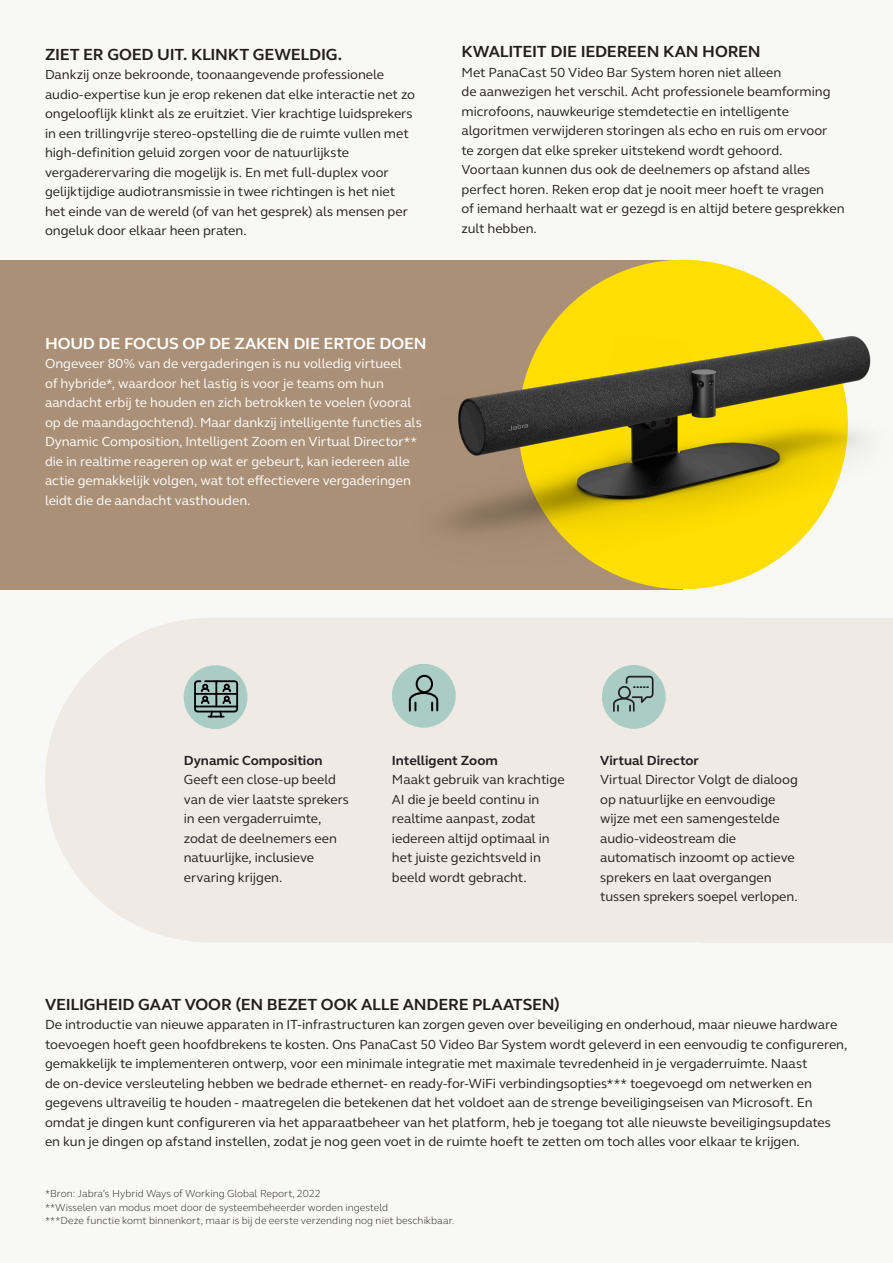
<style>
.page{position:relative;width:893px;height:1263px;background:#f8f8f6}
.page>*{position:absolute;margin:0;border:0;box-sizing:border-box;transform-origin:0 0}
.Headlines_Body{font:700 16.5px "GN Elliot";letter-spacing:-.015em;color:#231f20}
.Headlines_Body-2{font:700 16.5px "GN Elliot";letter-spacing:-.01em;color:#fff}
.Body_Copy{font:13.5px/19.5px "GN Elliot";color:#231f20}
.Body_Copy-2{font:13.5px/19.5px "GN Elliot";color:#fff}
.Body_Copy-3{font:700 13.5px "GN Elliot";color:#231f20}
.Body_Copy-4{font:300 10.5px "GN Elliot";color:#231f20}
</style>
<div class="page">
<div style="left:0;top:260px;width:683px;height:329px;background:#aa9076"></div>
<div style="left:518px;top:260px;width:330px;height:329px;background:#ffdf01;border-radius:50%"></div>
<div style="left:45px;top:618px;width:657px;height:324px;background:#efeae3"></div>
<div style="left:702px;top:618px;width:191px;height:324px;background:#efeae3"></div>
<img style="left:445px;top:317px;width:426px;height:249px">
<div style="left:184px;top:665px;width:63px;height:64px;background:#a9ccc4;border-radius:50%"></div>
<div style="left:602px;top:665px;width:64px;height:64px;background:#a9ccc4;border-radius:50%"></div>
<div style="left:392px;top:664px;width:64px;height:64px;background:#a9ccc4;border-radius:50%"></div>
<hr style="left:195px;top:706px;width:42px;height:1px;background:#000">
<svg style="left:200px;top:684px;width:32px;height:34px"></svg>
<hr style="left:215px;top:681px;width:2px;height:25px;background:#000">
<hr style="left:195px;top:693px;width:42px;height:2px;background:#000">
<div style="left:194px;top:680px;width:44px;height:32px;border:2px solid #000;border-radius:3px"></div>
<svg style="left:408px;top:674px;width:31px;height:38px"></svg>
<svg style="left:613px;top:675px;width:41px;height:37px"></svg>
<p class="Headlines_Body" style="left:45px;top:43px;width:299px">ZIET ER GOED UIT. KLINKT GEWELDIG.</p>
<p class="Body_Copy" style="left:45px;top:65px;width:372px">Dankzij onze bekroonde, toonaangevende professionele audio-expertise kun je erop rekenen dat elke interactie net zo ongelooflijk klinkt als ze eruitziet. Vier krachtige luidsprekers in een trillingvrije stereo-opstelling die de ruimte vullen met high-definition geluid zorgen voor de natuurlijkste vergaderervaring die mogelijk is. En met full-duplex voor gelijktijdige audiotransmissie in twee richtingen is het niet het einde van de wereld (of van het gesprek) als mensen per ongeluk door elkaar heen praten.</p>
<p class="Headlines_Body" style="left:461px;top:41px;width:301px">KWALITEIT DIE IEDEREEN KAN HOREN</p>
<p class="Body_Copy" style="left:461px;top:62px;width:385px">Met PanaCast 50 Video Bar System horen niet alleen<br>de aanwezigen het verschil. Acht professionele beamforming microfoons, nauwkeurige stemdetectie en intelligente algoritmen verwijderen storingen als echo en ruis om ervoor<br>te zorgen dat elke spreker uitstekend wordt gehoord.<br>Voortaan kunnen dus ook de deelnemers op afstand alles perfect horen. Reken erop dat je nooit meer hoeft te vragen<br>of iemand herhaalt wat er gezegd is en altijd betere gesprekken zult hebben.</p>
<p class="Headlines_Body-2" style="left:45px;top:332px;width:383px">HOUD DE FOCUS OP DE ZAKEN DIE ERTOE DOEN</p>
<p class="Body_Copy-2" style="left:45px;top:354px;width:378px">Ongeveer 80% van de vergaderingen is nu volledig virtueel<br>of hybride*, waardoor het lastig is voor je teams om hun aandacht erbij te houden en zich betrokken te voelen (vooral op de maandagochtend). Maar dankzij intelligente functies als Dynamic Composition, Intelligent Zoom en Virtual Director** die in realtime reageren op wat er gebeurt, kan iedereen alle actie gemakkelijk volgen, wat tot effectievere vergaderingen leidt die de aandacht vasthouden.</p>
<p class="Body_Copy-3" style="left:184px;top:751px;width:140px">Dynamic Composition</p>
<p class="Body_Copy" style="left:184px;top:769px;width:167px">Geeft een close-up beeld van de vier laatste sprekers in een vergaderruimte, zodat de deelnemers een natuurlijke, inclusieve ervaring krijgen.</p>
<p class="Body_Copy-3" style="left:392px;top:751px;width:108px">Intelligent Zoom</p>
<p class="Body_Copy" style="left:392px;top:769px;width:174px">Maakt gebruik van krachtige<br>AI die je beeld continu in realtime aanpast, zodat iedereen altijd optimaal in het juiste gezichtsveld in beeld wordt gebracht.</p>
<p class="Body_Copy-3" style="left:600px;top:751px;width:100px">Virtual Director</p>
<p class="Body_Copy" style="left:600px;top:769px;width:199px">Virtual Director Volgt de dialoog op natuurlijke en eenvoudige wijze met een samengestelde audio-videostream die automatisch inzoomt op actieve sprekers en laat overgangen tussen sprekers soepel verlopen.</p>
<p class="Headlines_Body" style="left:45px;top:993px;width:516px">VEILIGHEID GAAT VOOR (EN BEZET OOK ALLE ANDERE PLAATSEN)</p>
<p class="Body_Copy" style="left:45px;top:1014px;width:804px">De introductie van nieuwe apparaten in IT-infrastructuren kan zorgen geven over beveiliging en onderhoud, maar nieuwe hardware toevoegen hoeft geen hoofdbrekens te kosten. Ons PanaCast 50 Video Bar System wordt geleverd in een eenvoudig te configureren, gemakkelijk te implementeren ontwerp, voor een minimale integratie met maximale tevredenheid in je vergaderruimte. Naast<br>de on-device versleuteling hebben we bedrade ethernet- en ready-for-WiFi verbindingsopties*** toegevoegd om netwerken en gegevens ultraveilig te houden - maatregelen die betekenen dat het voldoet aan de strenge beveiligingseisen van Microsoft. En omdat je dingen kunt configureren via het apparaatbeheer van het platform, heb je toegang tot alle nieuwste beveiligingsupdates en kun je dingen op afstand instellen, zodat je nog geen voet in de ruimte hoeft te zetten om toch alles voor elkaar te krijgen.</p>
<p class="Body_Copy-4" style="left:45px;top:1187px;width:277px">*Bron: Jabra’s Hybrid Ways of Working Global Report, 2022</p>
<p class="Body_Copy-4" style="left:45px;top:1200px;width:345px">**Wisselen van modus moet door de systeembeheerder worden ingesteld</p>
<p class="Body_Copy-4" style="left:45px;top:1214px;width:411px">***Deze functie komt binnenkort, maar is bij de eerste verzending nog niet beschikbaar.</p>
</div>
